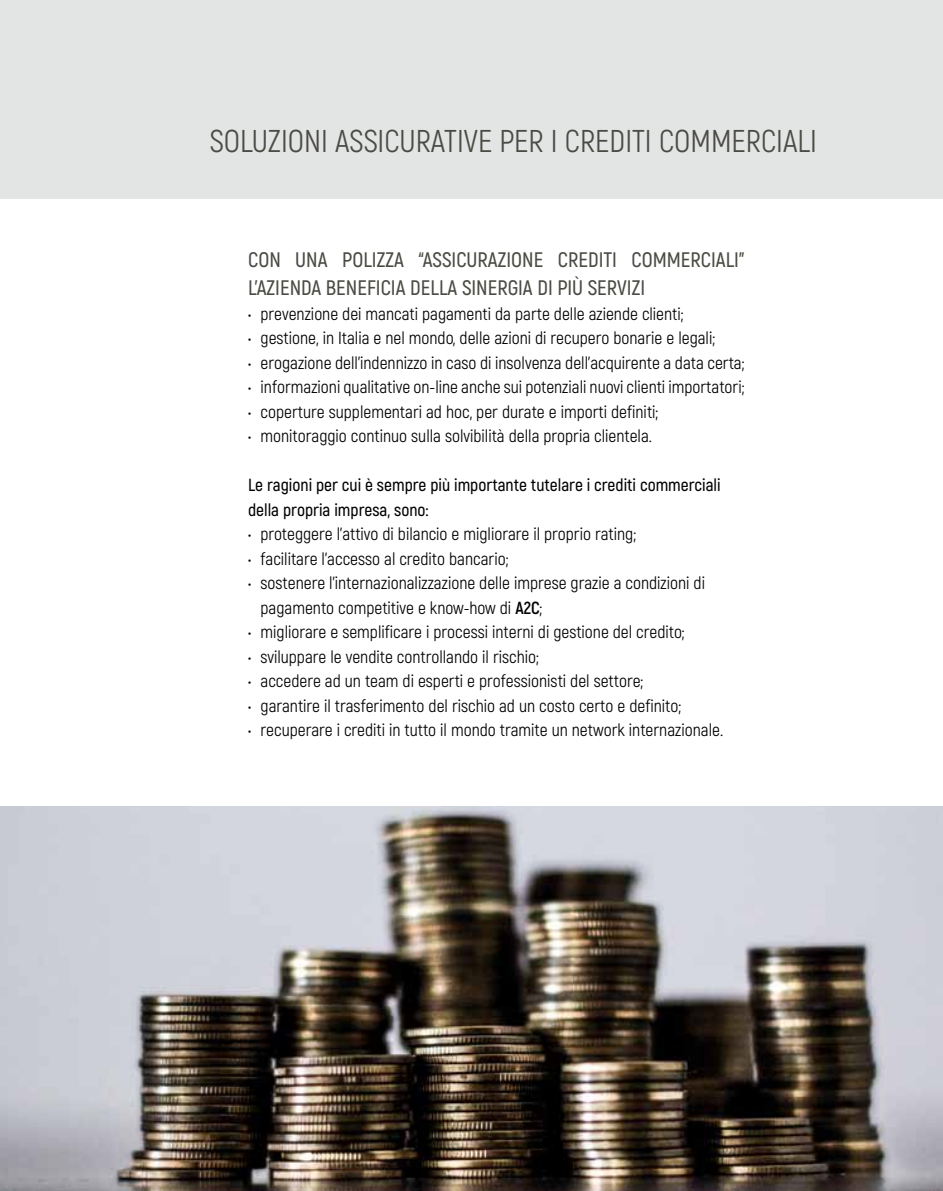
<style>
.page{position:relative;width:943px;height:1191px;background:#fff}
.page>*{position:absolute;margin:0;border:0;box-sizing:border-box;transform-origin:0 0}
.t1{font:31.5px "Akrobat";color:#4b4b45}
.t2{font:600 21px/28px "Akrobat";color:#4b4b45}
.t3{font:17.5px/24.5px "Akrobat";color:#000}
.t4{font:600 17.5px/24.5px "Akrobat";color:#000}
.s1{font-weight:700}
</style>
<div class="page">
<div style="left:0;top:0;width:943px;height:198px;background:#e3e4e4"></div>
<hr style="left:942px;top:199px;width:1px;height:992px;background:#efefee">
<img style="left:0;top:807px;width:943px;height:384px">
<h1 class="t1" style="left:210px;top:123px;width:608px">soluzioni assicurative per i crediti commerciali</h1>
<p class="t2" style="left:248px;top:246px;width:498px">CON UNA POLIZZA “ASSICURAZIONE CREDITI COMMERCIALI”<br>L’AZIENDA BENEFICIA DELLA SINERGIA DI PIÙ SERVIZI</p>
<p class="t3" style="left:248px;top:301px;width:437px">• prevenzione dei mancati pagamenti da parte delle aziende clienti;</p>
<p class="t3" style="left:248px;top:326px;width:468px">• gestione, in Italia e nel mondo, delle azioni di recupero bonarie e legali;</p>
<p class="t3" style="left:248px;top:350px;width:498px">• erogazione dell’indennizzo in caso di insolvenza dell’acquirente a data certa;</p>
<p class="t3" style="left:248px;top:375px;width:498px">• informazioni qualitative on-line anche sui potenziali nuovi clienti importatori;</p>
<p class="t3" style="left:248px;top:399px;width:411px">• coperture supplementari ad hoc, per durate e importi definiti;</p>
<p class="t3" style="left:248px;top:424px;width:405px">• monitoraggio continuo sulla solvibilità della propria clientela.</p>
<p class="t4" style="left:248px;top:473px;width:474px">LE RAGIONI PER CUI È SEMPRE PIÙ IMPORTANTE TUTELARE I CREDITI COMMERCIALI<br>DELLA PROPRIA IMPRESA, SONO:</p>
<p class="t3" style="left:248px;top:522px;width:389px">• proteggere l’attivo di bilancio e migliorare il proprio rating;</p>
<p class="t3" style="left:248px;top:546px;width:262px">• facilitare l’accesso al credito bancario;</p>
<p class="t3" style="left:260px;top:571px;width:446px;text-indent:-12px">• sostenere l’internazionalizzazione delle imprese grazie a condizioni di pagamento competitive e know-how di <span class="s1">a2c</span>;</p>
<p class="t3" style="left:248px;top:620px;width:438px">• migliorare e semplificare i processi interni di gestione del credito;</p>
<p class="t3" style="left:248px;top:644px;width:292px">• sviluppare le vendite controllando il rischio;</p>
<p class="t3" style="left:248px;top:669px;width:396px">• accedere ad un team di esperti e professionisti del settore;</p>
<p class="t3" style="left:248px;top:693px;width:434px">• garantire il trasferimento del rischio ad un costo certo e definito;</p>
<p class="t3" style="left:248px;top:718px;width:476px">• recuperare i crediti in tutto il mondo tramite un network internazionale.</p>
</div>
